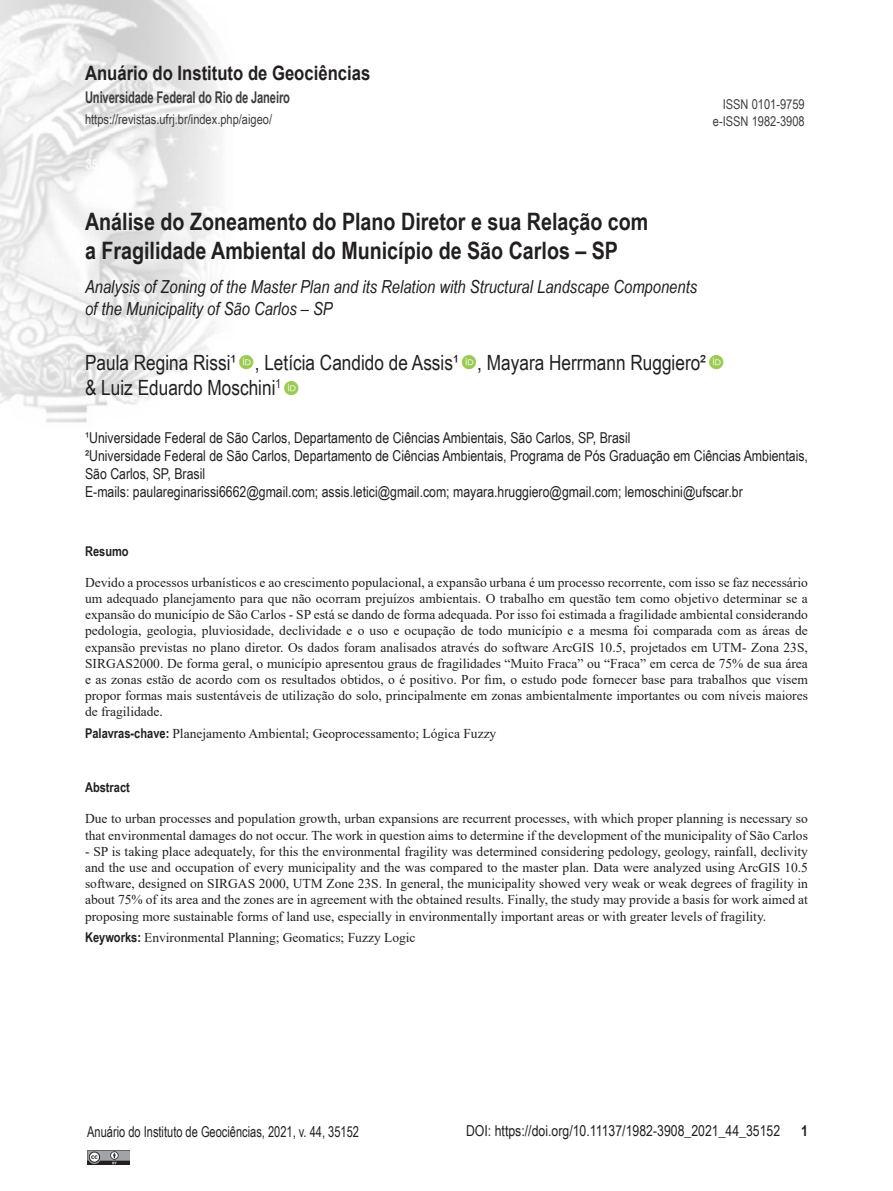
<style>
.page{position:relative;width:893px;height:1191px;background:#fff}
.page>*{position:absolute;margin:0;border:0;box-sizing:border-box;transform-origin:0 0}
.TITULO{font:700 24px/28.8px "Arial Narrow";color:#231f20}
.AUTORES{font:21px/25.2px "Arial Narrow";color:#231f20}
.t1{font:700 19.8px "Arial";color:#231f20;scale:.84 1}
.TITULO_TRADUZIDO{font:italic 18px/21.6px "Arial Narrow";color:#231f20}
.t2{font:700 16.2px "Arial Narrow";letter-spacing:-.01em;color:#3e3e3f;scale:.84 1}
.AFILIACAO_ENDERECO{font:15px/18px "Arial Narrow";color:#231f20}
.DOI{font:15px "Arial Narrow";color:#231f20}
.AFILIACAO_ENDERECO-2{font:15px "Arial Narrow";color:#231f20;scale:.9 1}
.t3{font:700 15px "Arial Narrow";color:#231f20}
.ABSTRACT-02{font:13.5px/16.2px "Times New Roman";color:#231f20;text-align:justify}
.KEYWORDS{font:13.5px "Times New Roman";color:#231f20}
.t4{font:13.5px "Arial Narrow";color:#3e3e3f}
.ABSTRACT-01{font:700 13.5px "Arial Narrow";color:#231f20}
.s1{font-family:"Arial Narrow";font-weight:700}
</style>
<div class="page">
<img style="left:87px;top:1150px;width:43px;height:15px">
<img style="left:0;top:0;width:220px;height:423px">
<h3 class="t1" style="left:85px;top:59px;width:341px">Anuário do Instituto de Geociências</h3>
<p class="t2" style="left:85px;top:85px;width:246px">Universidade Federal do Rio de Janeiro</p>
<p class="t4" style="left:85px;top:110px;width:189px">https://revistas.ufrj.br/index.php/aigeo/</p>
<p class="t4" style="left:723px;top:94px;width:83px">ISSN 0101-9759</p>
<p class="t4" style="left:713px;top:111px;width:93px">e-ISSN 1982-3908</p>
<p class="TITULO" style="left:85px;top:206px;width:565px">Análise do Zoneamento do Plano Diretor e sua Relação com a Fragilidade Ambiental do Município de São Carlos – SP</p>
<p class="TITULO_TRADUZIDO" style="left:85px;top:276px;width:614px">Analysis of Zoning of the Master Plan and its Relation with Structural Landscape Components of the Municipality of São Carlos – SP</p>
<p class="AUTORES" style="left:85px;top:349px;width:622px">Paula Regina Rissi¹ , Letícia Candido de Assis¹ , Mayara Herrmann Ruggiero² &amp; Luiz Eduardo Moschini<sup>1</sup></p>
<p class="AFILIACAO_ENDERECO" style="left:85px;top:428px;width:547px">¹Universidade Federal de São Carlos, Departamento de Ciências Ambientais, São Carlos, SP, Brasil</p>
<p class="AFILIACAO_ENDERECO" style="left:85px;top:446px;width:724px">²Universidade Federal de São Carlos, Departamento de Ciências Ambientais, Programa de Pós Graduação em Ciências Ambientais,<br>São Carlos, SP, Brasil</p>
<p class="AFILIACAO_ENDERECO" style="left:85px;top:482px;width:659px">E-mails: paulareginarissi6662@gmail.com; assis.letici@gmail.com; mayara.hruggiero@gmail.com; lemoschini@ufscar.br</p>
<p class="ABSTRACT-01" style="left:85px;top:541px;width:45px">Resumo</p>
<p class="ABSTRACT-02" style="left:85px;top:574px;width:724px">Devido a processos urbanísticos e ao crescimento populacional, a expansão urbana é um processo recorrente, com isso se faz necessário um adequado planejamento para que não ocorram prejuízos ambientais. O trabalho em questão tem como objetivo determinar se a expansão do município de São Carlos - SP está se dando de forma adequada. Por isso foi estimada a fragilidade ambiental considerando pedologia, geologia, pluviosidade, declividade e o uso e ocupação de todo município e a mesma foi comparada com as áreas de expansão previstas no plano diretor. Os dados foram analisados através do software ArcGIS 10.5, projetados em UTM- Zona 23S, SIRGAS2000. De forma geral, o município apresentou graus de fragilidades “Muito Fraca” ou “Fraca” em cerca de 75% de sua área e as zonas estão de acordo com os resultados obtidos, o é positivo. Por fim, o estudo pode fornecer base para trabalhos que visem propor formas mais sustentáveis de utilização do solo, principalmente em zonas ambientalmente importantes ou com níveis maiores de fragilidade.</p>
<p class="KEYWORDS" style="left:85px;top:723px;width:413px"><span class="s1">Palavras-chave:</span> Planejamento Ambiental; Geoprocessamento; Lógica Fuzzy</p>
<p class="ABSTRACT-01" style="left:85px;top:777px;width:46px">Abstract</p>
<p class="ABSTRACT-02" style="left:85px;top:810px;width:724px">Due to urban processes and population growth, urban expansions are recurrent processes, with which proper planning is necessary so that environmental damages do not occur. The work in question aims to determine if the development of the municipality of São Carlos</p>
<p class="ABSTRACT-02" style="left:85px;top:842px;width:724px">- SP is taking place adequately, for this the environmental fragility was determined considering pedology, geology, rainfall, declivity and the use and occupation of every municipality and the was compared to the master plan. Data were analyzed using ArcGIS 10.5 software, designed on SIRGAS 2000, UTM Zone 23S. In general, the municipality showed very weak or weak degrees of fragility in about 75% of its area and the zones are in agreement with the obtained results. Finally, the study may provide a basis for work aimed at proposing more sustainable forms of land use, especially in environmentally important areas or with greater levels of fragility.</p>
<p class="KEYWORDS" style="left:85px;top:927px;width:332px"><span class="s1">Keyworks:</span> Environmental Planning; Geomatics; Fuzzy Logic</p>
<p class="AFILIACAO_ENDERECO-2" style="left:87px;top:1120px;width:304px">Anuário do Instituto de Geociências, 2021, v. 44, 35152</p>
<p class="DOI" style="left:466px;top:1119px;width:316px">DOI: https://doi.org/10.11137/1982-3908_2021_44_35152</p>
<p class="t3" style="left:801px;top:1119px;width:8px">1</p>
</div>
